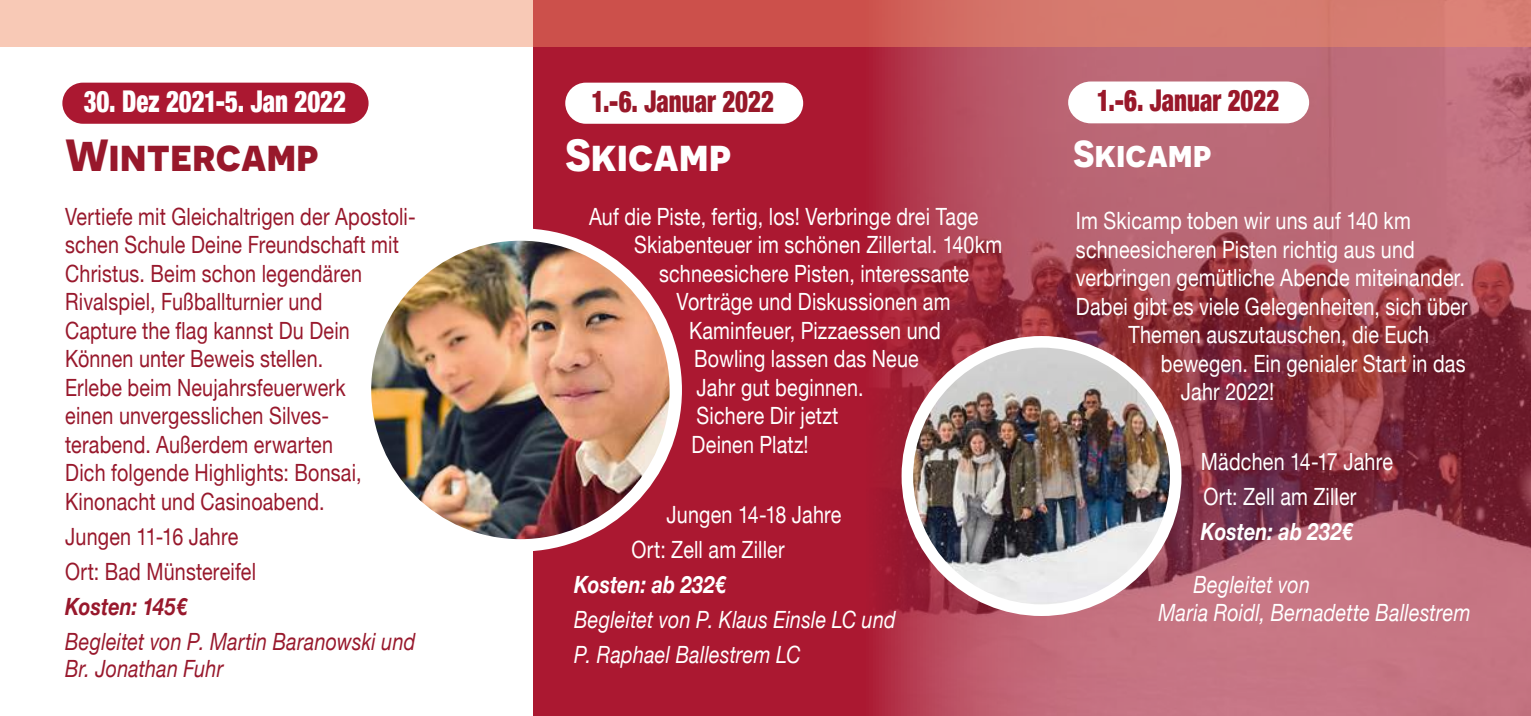
<style>
.page{position:relative;width:1531px;height:716px;background:#fff}
.page>*{position:absolute;margin:0;border:0;box-sizing:border-box;transform-origin:0 0}
.t1{font:700 45px "Novecentosans";color:#98182b}
.t2{font:700 45px "Novecentosans";color:#fff}
.t3{font:700 37.5px "Novecentosans";color:#fff}
.t4{font:900 condensed 30px "Helvetica Neue";letter-spacing:-.005em;color:#fff;scale:.83 1}
.t5{font:900 condensed 30px "Helvetica Neue";color:#99182a;scale:.83 1}
.t6{font:900 condensed 30px "Helvetica Neue";color:#981829;scale:.83 1}
.t7{font:23.75px/35px "Helvetica Neue";letter-spacing:.01em;color:#fff;scale:.83 1}
.t8{font:23.75px/28.5px "Helvetica Neue";letter-spacing:.01em;color:#98182c;scale:.83 1}
.t9{font:italic 23.75px/28.5px "Helvetica Neue";letter-spacing:.01em;color:#fff;scale:.83 1}
.t10{font:italic 23.75px/27.5px "Helvetica Neue";letter-spacing:.01em;color:#98182c;scale:.83 1}
.t11{font:italic 700 23.75px "Helvetica Neue";letter-spacing:.005em;color:#fff;scale:.83 1}
.t12{font:italic 700 23.75px "Helvetica Neue";letter-spacing:.005em;color:#98182c;scale:.83 1}
</style>
<div class="page">
<div style="left:534px;top:0;width:997px;height:716px;background:#ab1831"></div>
<svg style="left:879px;top:47px;width:652px;height:669px;background:#ab5261"></svg>
<div style="left:1068px;top:81px;width:241px;height:42px;background:#fff"></div>
<div style="left:62px;top:83px;width:307px;height:41px;background:#ab1831;border-radius:21px"></div>
<div style="left:565px;top:83px;width:238px;height:41px;background:#fff;border-radius:21px"></div>
<svg style="left:0;top:0;width:1531px;height:47px;background:#df8b7e"></svg>
<img style="left:907px;top:342px;width:268px;height:268px;border-radius:134px">
<div style="left:901px;top:336px;width:280px;height:280px;border:12px solid #fff;border-radius:50%"></div>
<img style="left:365px;top:234px;width:311px;height:311px;border-radius:155px">
<div style="left:359px;top:228px;width:323px;height:323px;border:12px solid #fff;border-radius:50%"></div>
<p class="t4" style="left:84px;top:76px;width:318px">30. Dez 2021-5. Jan 2022</p>
<p class="t6" style="left:591px;top:76px;width:221px">1.-6. Januar 2022</p>
<h1 class="t1" style="left:65px;top:127px;width:255px">Wintercamp</h1>
<h1 class="t2" style="left:565px;top:127px;width:167px">Skicamp</h1>
<p class="t8" style="left:65px;top:203px;width:424px">Vertiefe mit Gleichaltrigen der Apostoli&shy;schen Schule Deine Freundschaft mit Christus. Beim schon legendären Rivalspiel, Fußballturnier und<br>Capture the flag kannst Du Dein Können unter Beweis stellen.<br>Erlebe beim Neujahrsfeuerwerk<br>einen unvergesslichen Silves&shy;terabend. Außerdem erwarten<br>Dich folgende Highlights: Bonsai, Kinonacht und Casinoabend.</p>
<p class="t8" style="left:65px;top:520px;width:231px;line-height:35px">Jungen 11-16 Jahre<br>Ort: Bad Münstereifel</p>
<p class="t12" style="left:65px;top:587px;width:149px">Kosten: 145€</p>
<p class="t10" style="left:65px;top:629px;width:423px">Begleitet von P. Martin Baranowski und<br>Br. Jonathan Fuhr</p>
<p class="t7" style="left:589px;top:200px;width:470px">Auf die Piste, fertig, los! Verbringe drei Tage</p>
<p class="t7" style="left:634px;top:229px;width:445px">Skiabenteuer im schönen Zillertal. 140km</p>
<p class="t7" style="left:659px;top:257px;width:375px">schneesichere Pisten, interessante</p>
<p class="t7" style="left:677px;top:286px;width:331px">Vorträge und Diskussionen am</p>
<p class="t7" style="left:689px;top:314px;width:305px">Kaminfeuer, Pizzaessen und</p>
<p class="t7" style="left:694px;top:343px;width:272px">Bowling lassen das Neue</p>
<p class="t7" style="left:697px;top:371px;width:203px">Jahr gut beginnen.</p>
<p class="t7" style="left:697px;top:400px;width:172px">Sichere Dir jetzt</p>
<p class="t7" style="left:692px;top:428px;width:142px">Deinen Platz!</p>
<p class="t7" style="left:632px;top:498px;width:254px;text-indent:35px">Jungen 14-18 Jahre<br>Ort: Zell am Ziller</p>
<p class="t11" style="left:574px;top:565px;width:185px">Kosten: ab 232€</p>
<p class="t9" style="left:574px;top:603px;width:389px;line-height:35px">Begleitet von P. Klaus Einsle LC und<br>P. Raphael Ballestrem LC</p>
<p class="t5" style="left:1097px;top:75px;width:221px">1.-6. Januar 2022</p>
<h2 class="t3" style="left:1073px;top:131px;width:140px">Skicamp</h2>
<p class="t7" style="left:1076px;top:205px;width:405px">Im Skicamp toben wir uns auf 140 km</p>
<p class="t7" style="left:1076px;top:233px;width:410px">schneesicheren Pisten richtig aus und</p>
<p class="t7" style="left:1076px;top:262px;width:470px">verbringen gemütliche Abende miteinander.</p>
<p class="t7" style="left:1076px;top:290px;width:473px">Dabei gibt es viele Gelegenheiten, sich über</p>
<p class="t7" style="left:1128px;top:319px;width:364px">Themen auszutauschen, die Euch</p>
<p class="t7" style="left:1161px;top:347px;width:368px">bewegen. Ein genialer Start in das</p>
<p class="t7" style="left:1181px;top:376px;width:114px">Jahr 2022!</p>
<p class="t7" style="left:1201px;top:446px;width:233px">Mädchen 14-17 Jahre<br>Ort: Zell am Ziller</p>
<p class="t11" style="left:1201px;top:513px;width:185px">Kosten: ab 232€</p>
<p class="t9" style="left:1158px;top:571px;width:377px;text-indent:35px">Begleitet von<br>Maria Roidl, Bernadette Ballestrem</p>
</div>
